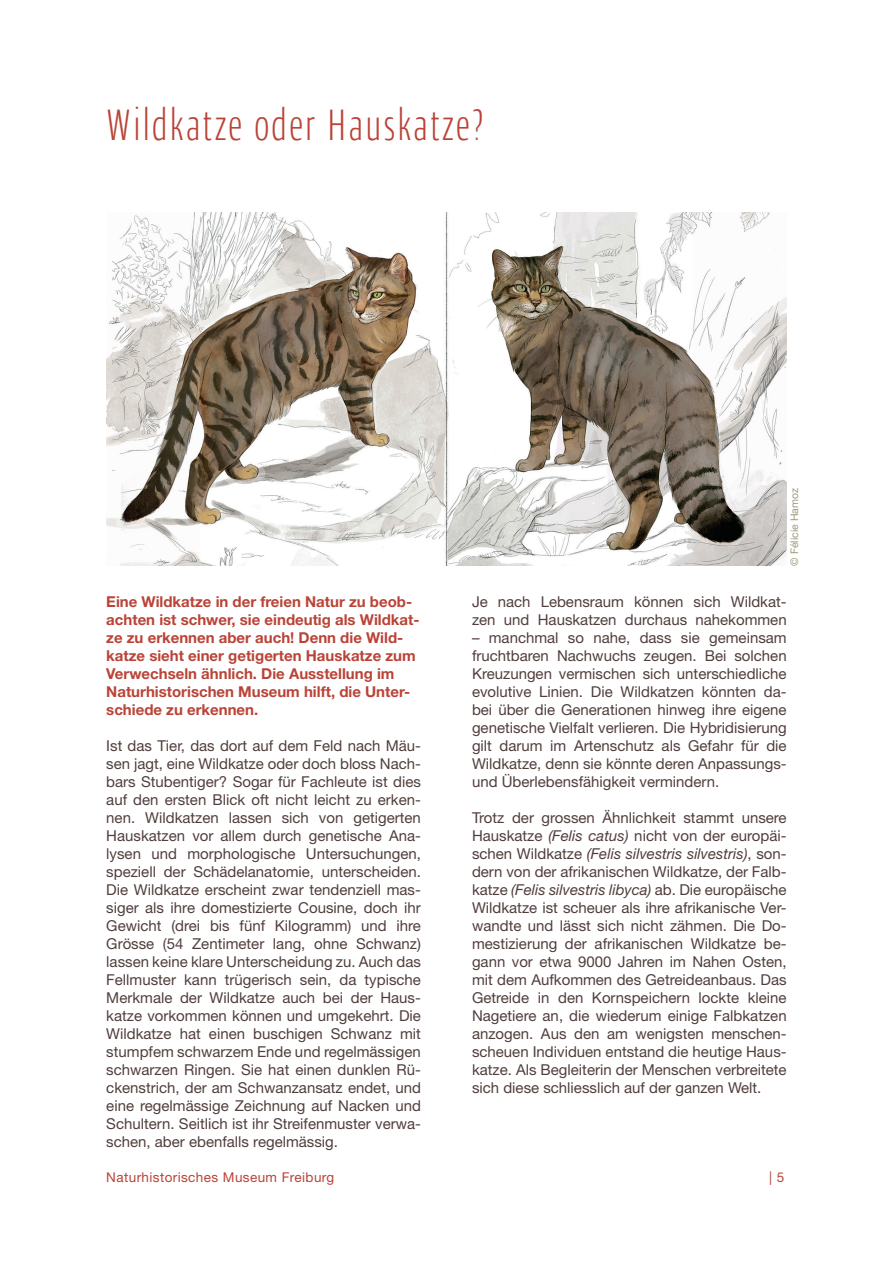
<style>
.page{position:relative;width:893px;height:1263px;background:#fff}
.page>*{position:absolute;margin:0;border:0;box-sizing:border-box;transform-origin:0 0}
.t1{font:300 45px "Ardoise Std Compact";letter-spacing:.05em;color:#ba4337}
.t2{font:15px/18px "Helvetica Neue";color:#503e3c;text-align:justify}
.t3{font:700 15px/18px "Helvetica Neue";color:#ba4337}
.t4{font:13.5px "Helvetica Neue";letter-spacing:.03em;color:#ba4337}
.t5{font:10.5px "Helvetica Neue";color:#9d9a7c}
.s1{font-style:italic}
</style>
<div class="page">
<img style="left:106px;top:213px;width:681px;height:353px">
<h1 class="t1" style="left:106px;top:99px;width:379px">Wildkatze oder Hauskatze?</h1>
<p class="t5" style="left:788px;top:566px;width:79px;rotate:-90deg">© Félicie Hamoz</p>
<p class="t3" style="left:106px;top:592px;width:315px">Eine Wildkatze in der freien Natur zu beob&shy;achten ist schwer, sie eindeutig als Wildkat&shy;ze zu erkennen aber auch! Denn die Wild&shy;katze sieht einer getigerten Hauskatze zum Verwechseln ähnlich. Die Ausstellung im Naturhistorischen Museum hilft, die Unter&shy;schiede zu erkennen.</p>
<p class="t2" style="left:106px;top:736px;width:316px">Ist das Tier, das dort auf dem Feld nach Mäu&shy;sen jagt, eine Wildkatze oder doch bloss Nach&shy;bars Stubentiger? Sogar für Fachleute ist dies auf den ersten Blick oft nicht leicht zu erken&shy;nen. Wildkatzen lassen sich von getigerten Hauskatzen vor allem durch genetische Ana&shy;lysen und morphologische Untersuchungen, speziell der Schädelanatomie, unterscheiden.<br>Die Wildkatze erscheint zwar tendenziell mas&shy;siger als ihre domestizierte Cousine, doch ihr Gewicht (drei bis fünf Kilogramm) und ihre Grösse (54 Zentimeter lang, ohne Schwanz) lassen keine klare Unterscheidung zu. Auch das Fellmuster kann trügerisch sein, da typische Merkmale der Wildkatze auch bei der Haus&shy;katze vorkommen können und umgekehrt. Die Wildkatze hat einen buschigen Schwanz mit stumpfem schwarzem Ende und regelmässigen schwarzen Ringen. Sie hat einen dunklen Rü&shy;ckenstrich, der am Schwanzansatz endet, und eine regelmässige Zeichnung auf Nacken und Schultern. Seitlich ist ihr Streifenmuster verwa&shy;schen, aber ebenfalls regelmässig.</p>
<p class="t2" style="left:472px;top:593px;width:316px">Je nach Lebensraum können sich Wildkat&shy;zen und Hauskatzen durchaus nahekommen</p>
<p class="t2" style="left:472px;top:629px;width:316px">– manchmal so nahe, dass sie gemeinsam fruchtbaren Nachwuchs zeugen. Bei solchen Kreuzungen vermischen sich unterschiedliche evolutive Linien. Die Wildkatzen könnten da&shy;bei über die Generationen hinweg ihre eigene genetische Vielfalt verlieren. Die Hybridisierung gilt darum im Artenschutz als Gefahr für die Wildkatze, denn sie könnte deren Anpassungs&shy;und Überlebensfähigkeit vermindern.</p>
<p class="t2" style="left:472px;top:809px;width:316px">Trotz der grossen Ähnlichkeit stammt unsere Hauskatze <span class="s1">(Felis catus)</span> nicht von der europäi&shy;schen Wildkatze <span class="s1">(Felis silvestris silvestris)</span>, son&shy;dern von der afrikanischen Wildkatze, der Falb&shy;katze <span class="s1">(Felis silvestris libyca)</span> ab. Die europäische Wildkatze ist scheuer als ihre afrikanische Ver&shy;wandte und lässt sich nicht zähmen. Die Do&shy;mestizierung der afrikanischen Wildkatze be&shy;gann vor etwa 9000 Jahren im Nahen Osten, mit dem Aufkommen des Getreideanbaus. Das Getreide in den Kornspeichern lockte kleine Nagetiere an, die wiederum einige Falbkatzen anzogen. Aus den am wenigsten menschen&shy;scheuen Individuen entstand die heutige Haus&shy;katze. Als Begleiterin der Menschen verbreitete sich diese schliesslich auf der ganzen Welt.</p>
<p class="t4" style="left:106px;top:1169px;width:229px">Naturhistorisches Museum Freiburg</p>
<p class="t4" style="left:769px;top:1169px;width:17px">| 5</p>
</div>
